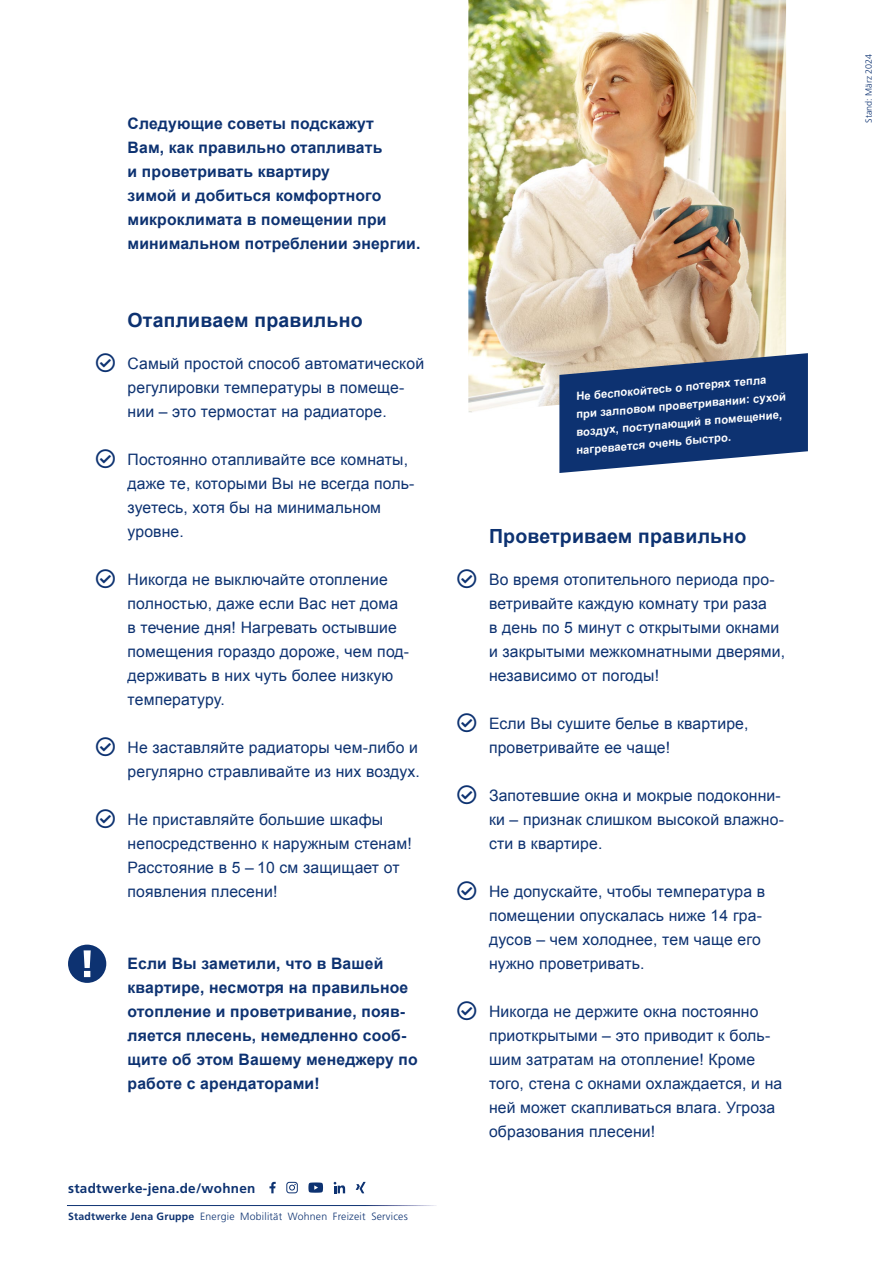
<style>
.page{position:relative;width:893px;height:1263px;background:#fff}
.page>*{position:absolute;margin:0;border:0;box-sizing:border-box;transform-origin:0 0}
.t1{font:700 19.5px "Arial";letter-spacing:.01em;color:#0d3271}
.t2{font:15.75px/24px "Arial";letter-spacing:.01em;color:#0d3271}
.t3{font:700 15.75px/24px "Arial";letter-spacing:.01em;color:#0d3271}
.t4{font:700 13.5px "Frutiger LT Pro";letter-spacing:.02em;color:#0d3271}
.t5{font:700 11.25px/18px "Arial";color:#fff}
.t6{font:300 10.5px "Frutiger LT Pro";letter-spacing:.02em;color:#0d3271}
.t7{font:300 9px "Frutiger LT Pro";color:#0d3271}
.s1{font-weight:700}
</style>
<div class="page">
<svg style="left:334px;top:1182px;width:11px;height:11px"></svg>
<svg style="left:286px;top:1182px;width:12px;height:11px"></svg>
<svg style="left:269px;top:1182px;width:7px;height:11px"></svg>
<svg style="left:356px;top:1182px;width:10px;height:11px"></svg>
<svg style="left:308px;top:1182px;width:15px;height:11px"></svg>
<svg style="left:68px;top:945px;width:38px;height:38px"></svg>
<img style="left:468px;top:0;width:318px;height:413px">
<svg style="left:559px;top:353px;width:249px;height:120px;background:#365283"></svg>
<p class="t3" style="left:128px;top:112px;width:294px">Следующие советы подскажут<br>Вам, как правильно отапливать<br>и проветривать квартиру<br>зимой и добиться комфортного микроклимата в помещении при минимальном потреблении энергии.</p>
<p class="t1" style="left:128px;top:307px;width:237px">Отапливаем правильно</p>
<p class="t2" style="left:128px;top:351px;width:298px">Самый простой способ автоматической регулировки температуры в помеще&shy;нии – это термостат на радиаторе.</p>
<p class="t2" style="left:128px;top:447px;width:288px">Постоянно отапливайте все комнаты, даже те, которыми Вы не всегда поль&shy;зуетесь, хотя бы на минимальном уровне.</p>
<p class="t2" style="left:128px;top:567px;width:283px">Никогда не выключайте отопление полностью, даже если Вас нет дома в течение дня! Нагревать остывшие помещения гораздо дороже, чем под&shy;держивать в них чуть более низкую температуру.</p>
<p class="t2" style="left:128px;top:735px;width:294px">Не заставляйте радиаторы чем-либо и регулярно стравливайте из них воздух.</p>
<p class="t2" style="left:128px;top:807px;width:286px">Не приставляйте большие шкафы непосредственно к наружным стенам!<br>Расстояние в 5 – 10 см защищает от появления плесени!</p>
<p class="t3" style="left:128px;top:952px;width:292px">Если Вы заметили, что в Вашей квартире, несмотря на правильное отопление и проветривание, появ&shy;ляется плесень, немедленно сооб&shy;щите об этом Вашему менеджеру по работе с арендаторами!</p>
<p class="t4" style="left:68px;top:1180px;width:189px">stadtwerke-jena.de/wohnen</p>
<p class="t6" style="left:68px;top:1210px;width:341px"><span class="s1">Stadtwerke Jena Gruppe</span> Energie Mobilität Wohnen Freizeit Services</p>
<p class="t5" style="left:571px;top:388px;width:215px;text-indent:5px;rotate:-5deg">Не беспокойтесь о потерях тепла при залповом проветривании: сухой воздух, поступающий в помещение, нагревается очень быстро.</p>
<p class="t1" style="left:489px;top:523px;width:259px">Проветриваем правильно</p>
<p class="t2" style="left:489px;top:567px;width:298px">Во время отопительного периода про&shy;ветривайте каждую комнату три раза<br>в день по 5 минут с открытыми окнами и закрытыми межкомнатными дверями, независимо от погоды!</p>
<p class="t2" style="left:489px;top:711px;width:261px">Если Вы сушите белье в квартире, проветривайте ее чаще!</p>
<p class="t2" style="left:489px;top:783px;width:296px">Запотевшие окна и мокрые подоконни&shy;ки – признак слишком высокой влажно&shy;сти в квартире.</p>
<p class="t2" style="left:489px;top:879px;width:278px">Не допускайте, чтобы температура в помещении опускалась ниже 14 гра&shy;дусов – чем холоднее, тем чаще его нужно проветривать.</p>
<p class="t2" style="left:489px;top:999px;width:295px">Никогда не держите окна постоянно приоткрытыми – это приводит к боль&shy;шим затратам на отопление! Кроме того, стена с окнами охлаждается, и на ней может скапливаться влага. Угроза образования плесени!</p>
<p class="t7" style="left:863px;top:123px;width:71px;rotate:-90deg">Stand: März 2024</p>
</div>
